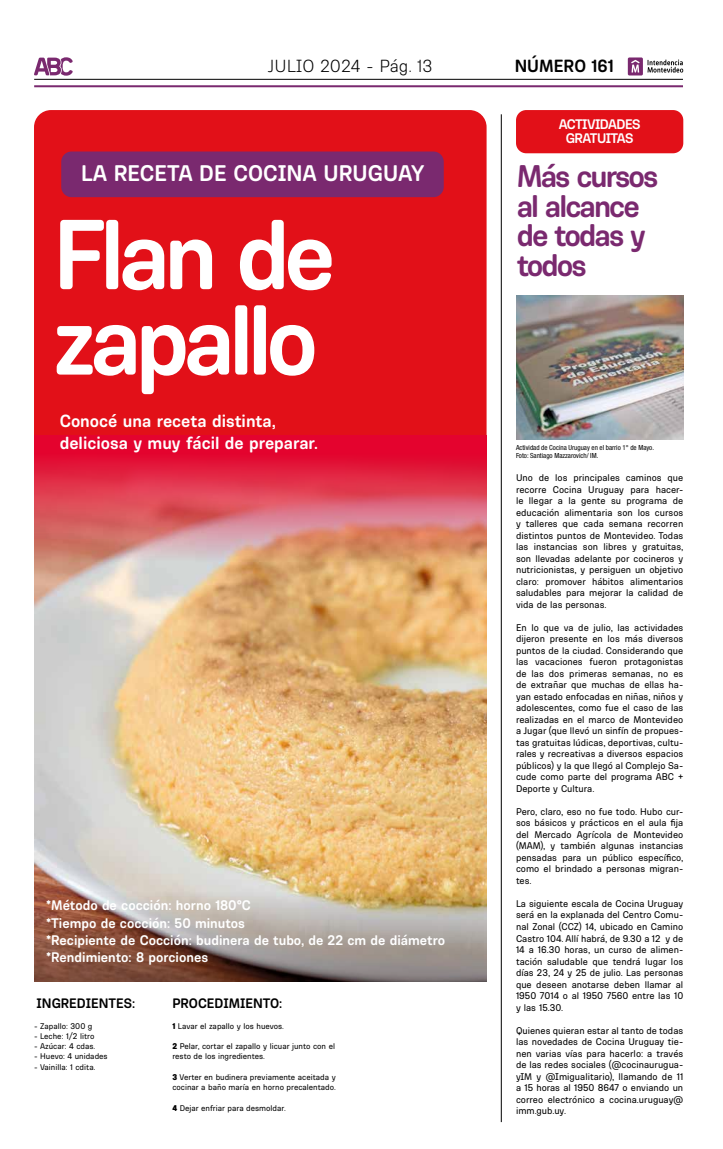
<style>
.page{position:relative;width:723px;height:1149px;background:#fff}
.page>*{position:absolute;margin:0;border:0;box-sizing:border-box;transform-origin:0 0}
.t1{font:700 101.2px/85.3px "Ciudadana";letter-spacing:-.06em;color:#fff}
.t2{font:700 32px/29.6px "Ciudadana";letter-spacing:-.06em;color:#7a296f}
.t3{font:700 23.1px "Ciudadana";color:#fff}
.t4{font:300 18px "Ciudadana";color:#000}
.t5{font:700 18px "Ciudadana";color:#000}
.t6{font:700 17.9px/21.5px "Ciudadana";color:#fff}
.t7{font:700 14.2px/17px "Ciudadana";color:#fff}
.t8{font:700 14.2px/13.8px "Ciudadana";letter-spacing:-.04em;color:#fff;text-align:center}
.t9{font:700 14px "Ciudadana";color:#000}
.t10{font:10px/11.5px "Ciudadana";color:#000;text-align:justify}
.t11{font:8.5px/10.2px "Ciudadana";color:#000}
.t12{font:condensed 7px/8.4px "Helvetica Neue LT Std";color:#000}
.s1{font-weight:900}
</style>
<div class="page">
<hr style="left:34px;top:79px;width:649px;height:1px;background:#000">
<hr style="left:34px;top:85px;width:649px;height:2px;background:#7a296f">
<svg style="left:34px;top:57px;width:39px;height:19px"></svg>
<svg style="left:628px;top:57px;width:55px;height:18px"></svg>
<div style="left:34px;top:110px;width:452px;height:802px;background:#e21018;border-radius:17px"></div>
<img style="left:34px;top:560px;width:452px;height:330px">
<img style="left:516px;top:295px;width:167px;height:144px">
<div style="left:61px;top:151px;width:383px;height:46px;background:#7a296f;border-radius:10px"></div>
<div style="left:516px;top:110px;width:167px;height:43px;background:#e21018;border-radius:10px"></div>
<hr style="left:501px;top:114px;width:1px;height:1007px;background:#000">
<svg style="left:34px;top:435px;width:452px;height:125px;background:#dd4c5a"></svg>
<img style="left:34px;top:890px;width:452px;height:90px">
<h3 class="t4" style="left:268px;top:56px;width:166px">JULIO 2024 - Pág. 13</h3>
<h3 class="t5" style="left:515px;top:55px;width:101px">NÚMERO 161</h3>
<h3 class="t3" style="left:81px;top:159px;width:345px">LA RECETA DE COCINA URUGUAY</h3>
<h1 class="t1" style="left:53px;top:210px;width:284px">Flan de zapallo</h1>
<h3 class="t6" style="left:60px;top:409px;width:260px">Conocé una receta distinta, deliciosa y muy fácil de preparar.</h3>
<h3 class="t7" style="left:46px;top:896px;width:400px">*Método de cocción: horno 180°C<br>*Tiempo de cocción: 50 minutos<br>*Recipiente de Cocción: budinera de tubo, de 22 cm de diámetro *Rendimiento: 8 porciones</h3>
<h3 class="t9" style="left:172px;top:994px;width:112px">PROCEDIMIENTO:</h3>
<p class="t11" style="left:172px;top:1020px;width:113px"><span class="s1">1</span> Lavar el zapallo y los huevos.</p>
<p class="t11" style="left:172px;top:1040px;width:164px"><span class="s1">2</span> Pelar, cortar el zapallo y licuar junto con el resto de los ingredientes.</p>
<p class="t11" style="left:172px;top:1071px;width:165px"><span class="s1">3</span> Verter en budinera previamente aceitada y cocinar a baño maría en horno precalentado.</p>
<p class="t11" style="left:172px;top:1101px;width:115px"><span class="s1">4</span> Dejar enfriar para desmoldar.</p>
<h3 class="t9" style="left:37px;top:994px;width:100px">INGREDIENTES:</h3>
<p class="t11" style="left:34px;top:1020px;width:60px">- Zapallo: 300 g</p>
<p class="t11" style="left:34px;top:1030px;width:62px">- Leche: 1/2 litro</p>
<p class="t11" style="left:34px;top:1040px;width:63px">- Azúcar: 4 cdas.</p>
<p class="t11" style="left:34px;top:1050px;width:75px">- Huevo: 4 unidades</p>
<p class="t11" style="left:34px;top:1061px;width:63px">- Vainilla: 1 cdita.</p>
<h3 class="t8" style="left:559px;top:117px;width:83px">ACTIVIDADES<br>GRATUITAS</h3>
<h2 class="t2" style="left:517px;top:160px;width:143px">Más cursos al alcance de todas y todos</h2>
<p class="t12" style="left:516px;top:443px;width:140px">Actividad de Cocina Uruguay en el barrio 1° de Mayo.<br>Foto: Santiago Mazzarovich/ IM.</p>
<p class="t10" style="left:516px;top:471px;width:169px">Uno de los principales caminos que recorre Cocina Uruguay para hacer&shy;le llegar a la gente su programa de educación alimentaria son los cursos y talleres que cada semana recorren distintos puntos de Montevideo. Todas las instancias son libres y gratuitas, son llevadas adelante por cocineros y nutricionistas, y persiguen un objetivo claro: promover hábitos alimentarios saludables para mejorar la calidad de vida de las personas.</p>
<p class="t10" style="left:516px;top:621px;width:169px">En lo que va de julio, las actividades dijeron presente en los más diversos puntos de la ciudad. Considerando que las vacaciones fueron protagonistas de las dos primeras semanas, no es de extrañar que muchas de ellas ha&shy;yan estado enfocadas en niñas, niños y adolescentes, como fue el caso de las realizadas en el marco de Montevideo a Jugar (que llevó un sinfín de propues&shy;tas gratuitas lúdicas, deportivas, cultu&shy;rales y recreativas a diversos espacios públicos) y la que llegó al Complejo Sa&shy;cude como parte del programa ABC + Deporte y Cultura.</p>
<p class="t10" style="left:516px;top:805px;width:169px">Pero, claro, eso no fue todo. Hubo cur&shy;sos básicos y prácticos en el aula fija del Mercado Agrícola de Montevideo (MAM), y también algunas instancias pensadas para un público específico, como el brindado a personas migran&shy;tes.</p>
<p class="t10" style="left:516px;top:897px;width:169px">La siguiente escala de Cocina Uruguay será en la explanada del Centro Comu&shy;nal Zonal (CCZ) 14, ubicado en Camino Castro 104. Allí habrá, de 9.30 a 12 y de 14 a 16.30 horas, un curso de alimen&shy;tación saludable que tendrá lugar los días 23, 24 y 25 de julio. Las personas que deseen anotarse deben llamar al 1950 7014 o al 1950 7560 entre las 10 y las 15.30.</p>
<p class="t10" style="left:516px;top:1023px;width:169px">Quienes quieran estar al tanto de todas las novedades de Cocina Uruguay tie&shy;nen varias vías para hacerlo: a través de las redes sociales (@cocinaurugua&shy;yIM y @Imigualitario), llamando de 11 a 15 horas al 1950 8647 o enviando un correo electrónico a cocina.uruguay@ imm.gub.uy.</p>
</div>
